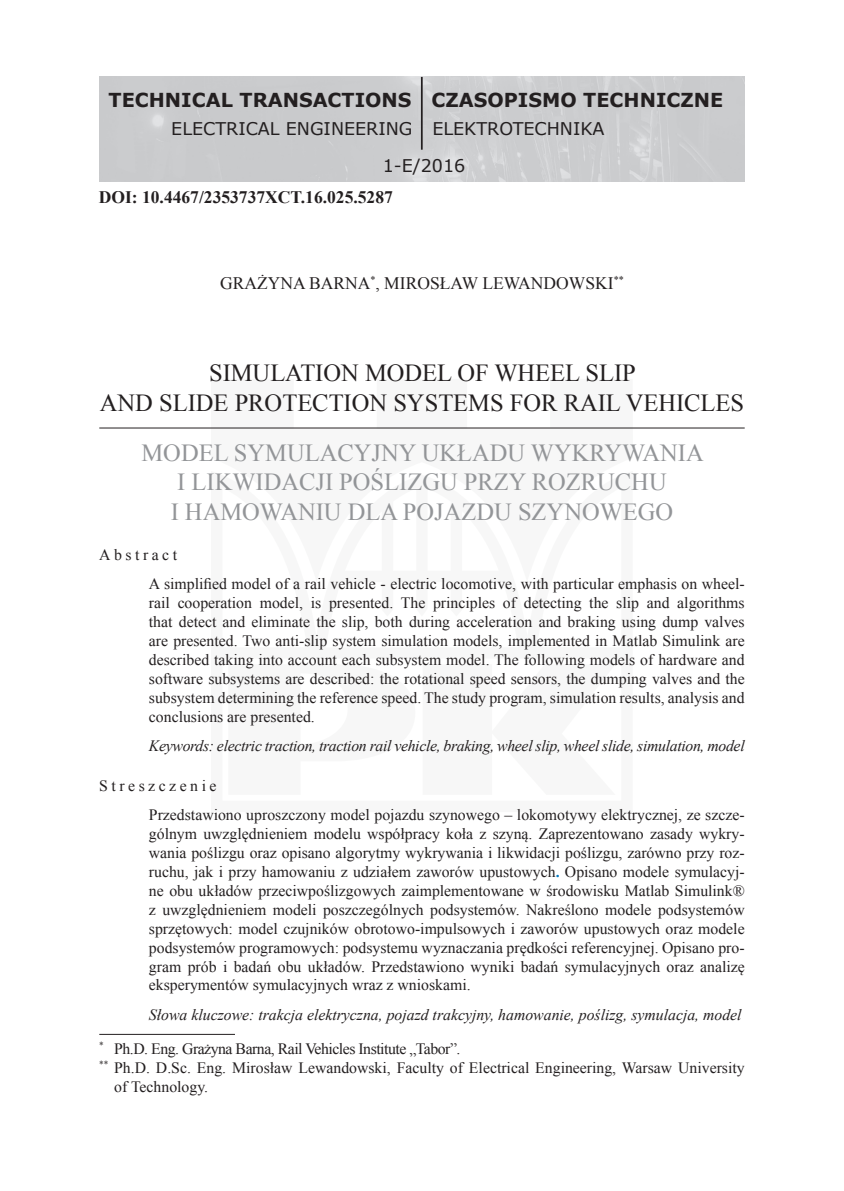
<style>
.page{position:relative;width:844px;height:1191px;background:#fff}
.page>*{position:absolute;margin:0;border:0;box-sizing:border-box;transform-origin:0 0}
.t1{font:24.5px/29.4px "Times New Roman";color:#939598;text-align:center}
.t2{font:24.5px/29.4px "Times New Roman";color:#231f20;text-align:center}
.t3{font:700 19.25px "Verdana";color:#231f20}
.t4{font:17.5px/37.3px "Verdana";color:#231f20}
.t5{font:17.5px "Times New Roman";color:#231f20}
.t6{font:700 17.5px "Times New Roman";color:#231f20}
.t7{font:15.75px/18.9px "Times New Roman";color:#231f20}
.t8{font:italic 15.75px "Times New Roman";letter-spacing:-.02em;color:#231f20}
.t9{font:italic 15.75px "Times New Roman";color:#231f20}
.t10{font:15.75px "Times New Roman";letter-spacing:-.03em;color:#231f20}
.s1{font-weight:700;color:#0077c0}
</style>
<div class="page">
<hr style="left:99px;top:1034px;width:136px;height:1px;background:#231f20">
<hr style="left:99px;top:427px;width:645px;height:1px;background:#231f20">
<div style="left:99px;top:77px;width:645px;height:104px;background:#cbccce"></div>
<hr style="left:421px;top:77px;width:1px;height:73px;background:#231f20">
<p class="t3" style="left:109px;top:86px;width:304px">TECHNICAL TRANSACTIONS</p>
<p class="t4" style="left:382px;top:110px;width:84px;text-indent:-211px">ELECTRICAL ENGINEERING<br>1-E/2016</p>
<p class="t3" style="left:431px;top:86px;width:293px">CZASOPISMO TECHNICZNE</p>
<p class="t4" style="left:432px;top:110px;width:174px">ELEKTROTECHNIKA</p>
<p class="t6" style="left:99px;top:185px;width:295px">DOI: 10.4467/2353737XCT.16.025.5287</p>
<p class="t5" style="left:220px;top:271px;width:405px">GRAŻYNA BARNA<sup>*</sup>, MIROSŁAW LEWANDOWSKI<sup>**</sup></p>
<h1 class="t2" style="left:100px;top:358px;width:645px">SIMULATION MODEL OF WHEEL SLIP<br>AND SLIDE PROTECTION SYSTEMS FOR RAIL VEHICLES</h1>
<h1 class="t1" style="left:141px;top:438px;width:563px">MODEL SYMULACYJNY UKŁADU WYKRYWANIA<br>I LIKWIDACJI POŚLIZGU PRZY ROZRUCHU<br>I HAMOWANIU DLA POJAZDU SZYNOWEGO</h1>
<p class="t7" style="left:149px;top:539px;width:597px;line-height:29.4px;text-indent:-50px">Abstract<br>A simplified model of a rail vehicle - electric locomotive, with particular emphasis on wheel-</p>
<p class="t7" style="left:149px;top:593px;width:597px;text-align:justify">rail cooperation model, is presented. The principles of detecting the slip and algorithms that detect and eliminate the slip, both during acceleration and braking using dump valves are presented. Two anti-slip system simulation models, implemented in Matlab Simulink are described taking into account each subsystem model. The following models of hardware and software subsystems are described: the rotational speed sensors, the dumping valves and the subsystem determining the reference speed. The study program, simulation results, analysis and conclusions are presented.</p>
<p class="t8" style="left:149px;top:735px;width:597px">Keywords: electric traction, traction rail vehicle, braking, wheel slip, wheel slide, simulation, model</p>
<p class="t7" style="left:149px;top:770px;width:597px;line-height:29.4px;text-indent:-50px">Streszczenie<br>Przedstawiono uproszczony model pojazdu szynowego – lokomotywy elektrycznej, ze szcze-</p>
<p class="t7" style="left:149px;top:824px;width:597px;text-align:justify">gólnym uwzględnieniem modelu współpracy koła z szyną. Zaprezentowano zasady wykry&shy;wania poślizgu oraz opisano algorytmy wykrywania i likwidacji poślizgu, zarówno przy roz&shy;ruchu, jak i przy hamowaniu z udziałem zaworów upustowych<span class="s1">.</span> Opisano modele symulacyj&shy;ne obu układów przeciwpoślizgowych zaimplementowane w środowisku Matlab Simulink® z uwzględnieniem modeli poszczególnych podsystemów. Nakreślono modele podsystemów sprzętowych: model czujników obrotowo-impulsowych i zaworów upustowych oraz modele podsystemów programowych: podsystemu wyznaczania prędkości referencyjnej. Opisano pro&shy;gram prób i badań obu układów. Przedstawiono wyniki badań symulacyjnych oraz analizę eksperymentów symulacyjnych wraz z wnioskami.</p>
<p class="t9" style="left:149px;top:1003px;width:594px">Słowa kluczowe: trakcja elektryczna, pojazd trakcyjny, hamowanie, poślizg, symulacja, model</p>
<p class="t10" style="left:99px;top:1037px;width:362px"><sup>*</sup> Ph.D. Eng. Grażyna Barna, Rail Vehicles Institute „Tabor”.</p>
<p class="t7" style="left:99px;top:1057px;width:646px"><sup>**</sup> Ph.D. D.Sc. Eng. Mirosław Lewandowski, Faculty of Electrical Engineering, Warsaw University</p>
<p class="t7" style="left:114px;top:1076px;width:95px">of Technology.</p>
</div>
